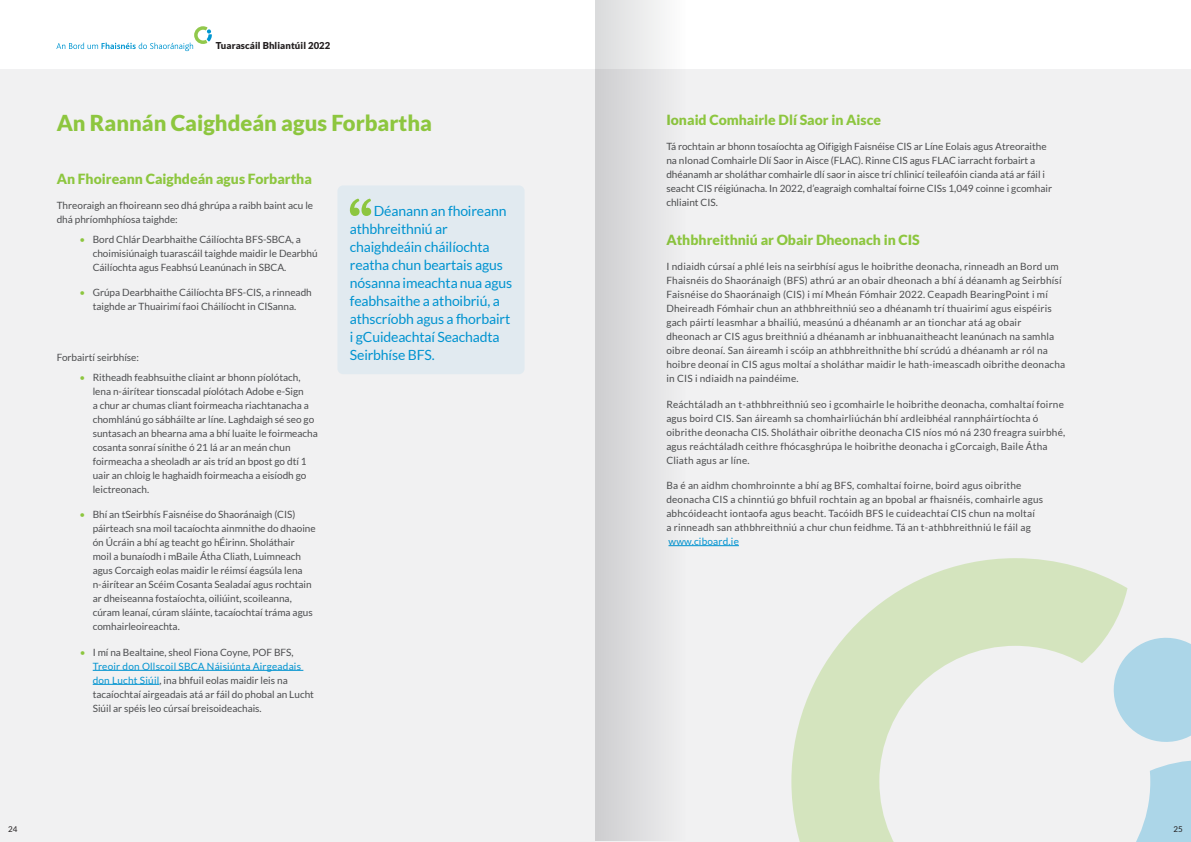
<style>
.page{position:relative;width:1191px;height:842px;background:#fff}
.page>*{position:absolute;margin:0;border:0;box-sizing:border-box;transform-origin:0 0}
.t1{font:900 22px "Lato";color:#8dc63f}
.t2{font:14px/18px "Lato";letter-spacing:-.01em;color:#0093d0}
.t3{font:900 14px "Lato";color:#8dc63f}
.t4{font:10px/14px "Lato";color:#4c4d4f}
.t5{font:10px/14px "Lato";letter-spacing:.02em;color:#4c4d4f}
.t6{font:10px "Lato";letter-spacing:.02em;color:#0093d0}
.t7{font:900 9.5px "Lato";letter-spacing:.01em;color:#231f20}
.t8{font:8px "Lato";color:#231f20}
.s1{color:#8dc63f}
.s2{color:#0093d0}
</style>
<div class="page">
<div style="left:595px;top:69px;width:596px;height:773px;background:#f1f1f2"></div>
<div style="left:0;top:69px;width:595px;height:773px;background:#f1f1f2"></div>
<svg style="left:56px;top:26px;width:156px;height:25px"></svg>
<hr style="left:93px;top:670px;width:210px;height:1px;background:#0093d0">
<hr style="left:93px;top:684px;width:66px;height:1px;background:#0093d0">
<hr style="left:668px;top:545px;width:71px;height:1px;background:#0093d0">
<div style="left:337px;top:185px;width:187px;height:189px;background:#e1eaf0;border-radius:6px"></div>
<svg style="left:350px;top:198px;width:21px;height:18px"></svg>
<svg style="left:1136px;top:760px;width:55px;height:82px"></svg>
<svg style="left:791px;top:558px;width:336px;height:284px"></svg>
<svg style="left:1108px;top:632px;width:83px;height:115px"></svg>
<div style="left:595px;top:0;width:91px;height:841px;background:linear-gradient(to right,#ceced0,#f1f1f2)"></div>
<p class="t7" style="left:216px;top:40px;width:116px">Tuarascáil Bhliantúil 2022</p>
<h1 class="t1" style="left:57px;top:110px;width:377px">An Rannán Caighdeán agus Forbartha</h1>
<h2 class="t3" style="left:57px;top:171px;width:257px">An Fhoireann Caighdeán agus Forbartha</h2>
<p class="t4" style="left:57px;top:199px;width:258px">Threoraigh an fhoireann seo dhá ghrúpa a raibh baint acu le dhá phríomhphíosa taighde:</p>
<p class="t4" style="left:93px;top:232px;width:226px;text-indent:-13px"><span class="s1">•</span> Bord Chlár Dearbhaithe Cáilíochta BFS-SBCA, a choimisiúnaigh tuarascáil taighde maidir le Dearbhú<br>Cáilíochta agus Feabhsú Leanúnach in SBCA.</p>
<p class="t4" style="left:79px;top:286px;width:234px;text-align:center"><span class="s1">•</span> Grúpa Dearbhaithe Cáilíochta BFS-CIS, a rinneadh taighde ar Thuairimí faoi Cháilíocht in CISanna.</p>
<h2 class="t2" style="left:350px;top:202px;width:164px;text-indent:24px">Déanann an fhoireann athbhreithniú ar chaighdeáin cháilíochta reatha chun beartais agus nósanna imeachta nua agus feabhsaithe a athoibriú, a athscríobh agus a fhorbairt i gCuideachtaí Seachadta<br>Seirbhíse BFS.</h2>
<p class="t4" style="left:57px;top:351px;width:84px">Forbairtí seirbhíse:</p>
<p class="t4" style="left:93px;top:370px;width:227px;text-indent:-13px"><span class="s1">•</span> Ritheadh feabhsuithe cliaint ar bhonn píolótach, lena n-áirítear tionscadal píolótach Adobe e-Sign<br>a chur ar chumas cliant foirmeacha riachtanacha a chomhlánú go sábháilte ar líne. Laghdaigh sé seo go suntasach an bhearna ama a bhí luaite le foirmeacha cosanta sonraí sínithe ó 21 lá ar an meán chun foirmeacha a sheoladh ar ais tríd an bpost go dtí 1 uair an chloig le haghaidh foirmeacha a eisíodh go leictreonach.</p>
<p class="t4" style="left:93px;top:508px;width:224px;text-indent:-13px"><span class="s1">•</span> Bhí an tSeirbhís Faisnéise do Shaoránaigh (CIS) páirteach sna moil tacaíochta ainmnithe do dhaoine ón Úcráin a bhí ag teacht go hÉirinn. Sholáthair moil a bunaíodh i mBaile Átha Cliath, Luimneach agus Corcaigh eolas maidir le réimsí éagsúla lena n-áirítear an Scéim Cosanta Sealadaí agus rochtain ar dheiseanna fostaíochta, oiliúint, scoileanna, cúram leanaí, cúram sláinte, tacaíochtaí tráma agus comhairleoireachta.</p>
<p class="t4" style="left:93px;top:645px;width:223px;text-indent:-13px"><span class="s1">•</span> I mí na Bealtaine, sheol Fiona Coyne, POF BFS, <span class="s2">Treoir don Ollscoil SBCA Náisiúnta Airgeadais don Lucht Siúil</span>, ina bhfuil eolas maidir leis na tacaíochtaí airgeadais atá ar fáil do phobal an Lucht Siúil ar spéis leo cúrsaí breisoideachais.</p>
<h2 class="t3" style="left:666px;top:111px;width:216px">Ionaid Comhairle Dlí Saor in Aisce</h2>
<p class="t4" style="left:666px;top:139px;width:387px">Tá rochtain ar bhonn tosaíochta ag Oifigigh Faisnéise CIS ar Líne Eolais agus Atreoraithe na nIonad Comhairle Dlí Saor in Aisce (FLAC). Rinne CIS agus FLAC iarracht forbairt a dhéanamh ar sholáthar comhairle dlí saor in aisce trí chlinicí teileafóin cianda atá ar fáil i seacht CIS réigiúnacha. In 2022, d’eagraigh comhaltaí foirne CISs 1,049 coinne i gcomhair chliaint CIS.</p>
<h2 class="t3" style="left:666px;top:232px;width:255px">Athbhreithniú ar Obair Dheonach in CIS</h2>
<p class="t5" style="left:666px;top:260px;width:400px">I ndiaidh cúrsaí a phlé leis na seirbhísí agus le hoibrithe deonacha, rinneadh an Bord um Fhaisnéis do Shaoránaigh (BFS) athrú ar an obair dheonach a bhí á déanamh ag Seirbhísí Faisnéise do Shaoránaigh (CIS) i mí Mheán Fómhair 2022. Ceapadh BearingPoint i mí Dheireadh Fómhair chun an athbhreithniú seo a dhéanamh trí thuairimí agus eispéiris gach páirtí leasmhar a bhailiú, measúnú a dhéanamh ar an tionchar atá ag obair dheonach ar CIS agus breithniú a dhéanamh ar inbhuanaitheacht leanúnach na samhla oibre deonaí. San áireamh i scóip an athbhreithnithe bhí scrúdú a dhéanamh ar ról na hoibre deonaí in CIS agus moltaí a sholáthar maidir le hath-imeascadh oibrithe deonacha in CIS i ndiaidh na paindéime.</p>
<p class="t5" style="left:666px;top:397px;width:400px">Reáchtáladh an t-athbhreithniú seo i gcomhairle le hoibrithe deonacha, comhaltaí foirne agus boird CIS. San áireamh sa chomhairliúchán bhí ardleibhéal rannpháirtíochta ó oibrithe deonacha CIS. Sholáthair oibrithe deonacha CIS níos mó ná 230 freagra suirbhé, agus reáchtáladh ceithre fhócasghrúpa le hoibrithe deonacha i gCorcaigh, Baile Átha Cliath agus ar líne.</p>
<p class="t5" style="left:666px;top:478px;width:378px">Ba é an aidhm chomhroinnte a bhí ag BFS, comhaltaí foirne, boird agus oibrithe deonacha CIS a chinntiú go bhfuil rochtain ag an bpobal ar fhaisnéis, comhairle agus abhcóideacht iontaofa agus beacht. Tacóidh BFS le cuideachtaí CIS chun na moltaí<br>a rinneadh san athbhreithniú a chur chun feidhme. Tá an t-athbhreithniú le fáil ag</p>
<p class="t6" style="left:668px;top:536px;width:72px">www.ciboard.ie</p>
<p class="t8" style="left:8px;top:825px;width:11px">24</p>
<p class="t8" style="left:1173px;top:825px;width:11px">25</p>
</div>
